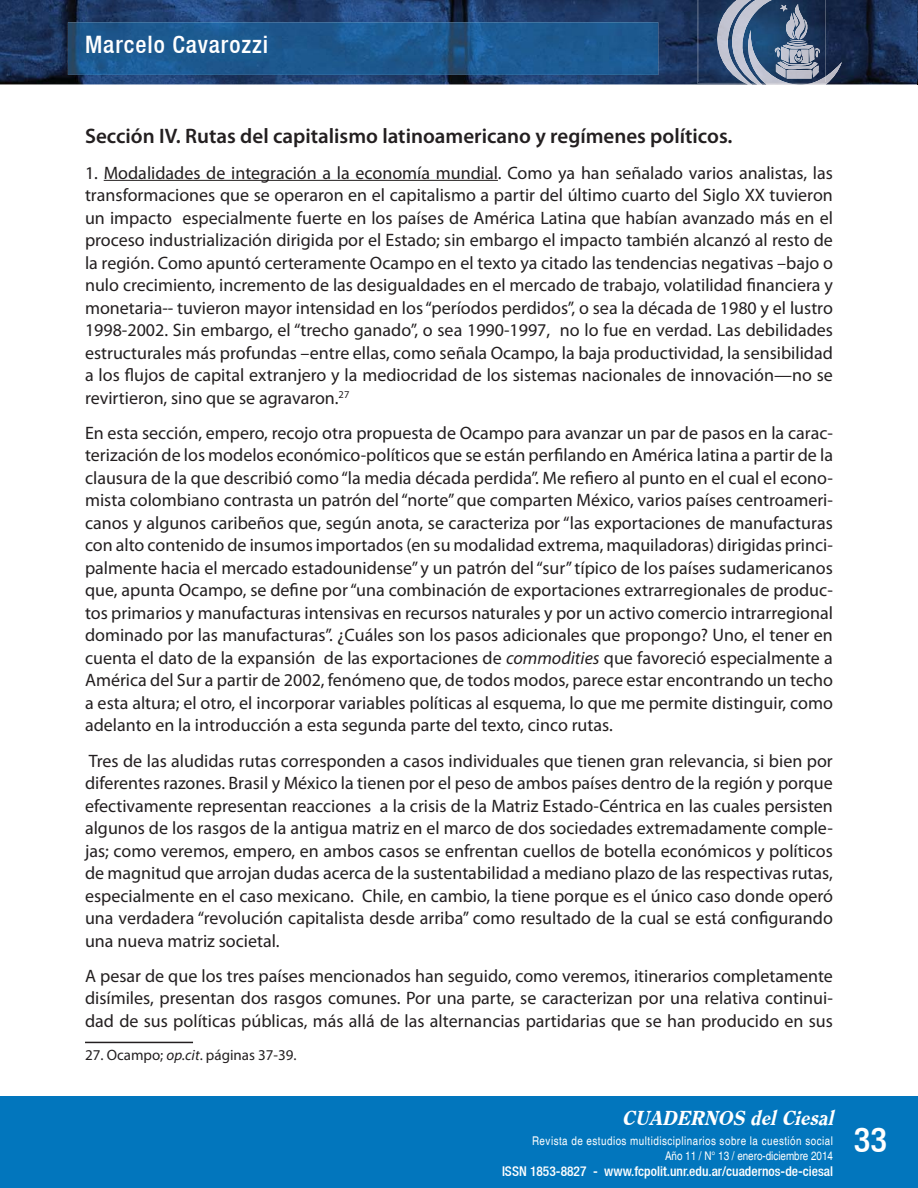
<style>
.page{position:relative;width:918px;height:1188px;background:#fff}
.page>*{position:absolute;margin:0;border:0;box-sizing:border-box;transform-origin:0 0}
.t1{font:500 condensed 34.5px "Helvetica Neue";color:#fff}
.t2{font:500 condensed 24px "Helvetica Neue";letter-spacing:.04em;color:#fff}
.t3{font:600 21px "Myriad Pro";color:#231f20}
.t4{font:italic 800 21px "Clearface";color:#fff}
.t5{font:18px/22.5px "Myriad Pro";color:#231f20;text-align:justify}
.t6{font:15px "Myriad Pro";color:#231f20}
.t7{font:500 condensed 13.5px "Helvetica Neue";color:#fff}
.t8{font:condensed 12px/15px "Helvetica";letter-spacing:.04em;color:#fff;text-align:right}
.s1{font-style:italic}
</style>
<div class="page">
<img style="left:0;top:0;width:917px;height:84px">
<img style="left:917px;top:0;width:1px;height:84px">
<div style="left:0;top:1096px;width:918px;height:92px;background:#0276bd"></div>
<img style="left:68px;top:22px;width:590px;height:53px">
<img style="left:697px;top:0;width:130px;height:84px">
<img style="left:713px;top:0;width:15px;height:82px">
<img style="left:737px;top:82px;width:14px;height:2px">
<img style="left:728px;top:0;width:25px;height:82px">
<img style="left:753px;top:0;width:19px;height:84px">
<img style="left:794px;top:4px;width:11px;height:26px">
<svg style="left:780px;top:5px;width:8px;height:7px"></svg>
<img style="left:793px;top:12px;width:8px;height:15px">
<img style="left:782px;top:13px;width:13px;height:17px">
<img style="left:800px;top:19px;width:10px;height:11px">
<svg style="left:746px;top:84px;width:80px;height:1px"></svg>
<img style="left:826px;top:62px;width:16px;height:22px">
<img style="left:744px;top:30px;width:82px;height:52px">
<img style="left:764px;top:75px;width:63px;height:9px">
<hr style="left:104px;top:180px;width:394px;height:1px;background:#231f20">
<hr style="left:85px;top:1042px;width:108px;height:1px;background:#231f20">
<h2 class="t2" style="left:85px;top:30px;width:185px">Marcelo Cavarozzi</h2>
<p class="t3" style="left:85px;top:128px;width:649px">Sección IV. Rutas del capitalismo latinoamericano y regímenes políticos.</p>
<p class="t5" style="left:85px;top:162px;width:750px">1. Modalidades de integración a la economía mundial. Como ya han señalado varios analistas, las transformaciones que se operaron en el capitalismo a partir del último cuarto del Siglo XX tuvieron un impacto especialmente fuerte en los países de América Latina que habían avanzado más en el proceso industrialización dirigida por el Estado; sin embargo el impacto también alcanzó al resto de la región. Como apuntó certeramente Ocampo en el texto ya citado las tendencias negativas –bajo o nulo crecimiento, incremento de las desigualdades en el mercado de trabajo, volatilidad financiera y monetaria-- tuvieron mayor intensidad en los “períodos perdidos”, o sea la década de 1980 y el lustro 1998-2002. Sin embargo, el “trecho ganado”, o sea 1990-1997, no lo fue en verdad. Las debilidades estructurales más profundas –entre ellas, como señala Ocampo, la baja productividad, la sensibilidad a los flujos de capital extranjero y la mediocridad de los sistemas nacionales de innovación—no se revirtieron, sino que se agravaron.<sup>27</sup></p>
<p class="t5" style="left:85px;top:423px;width:750px">En esta sección, empero, recojo otra propuesta de Ocampo para avanzar un par de pasos en la carac&shy;terización de los modelos económico-políticos que se están perfilando en América latina a partir de la clausura de la que describió como “la media década perdida”. Me refiero al punto en el cual el econo&shy;mista colombiano contrasta un patrón del “norte” que comparten México, varios países centroameri&shy;canos y algunos caribeños que, según anota, se caracteriza por “las exportaciones de manufacturas con alto contenido de insumos importados (en su modalidad extrema, maquiladoras) dirigidas princi&shy;palmente hacia el mercado estadounidense” y un patrón del “sur” típico de los países sudamericanos que, apunta Ocampo, se define por “una combinación de exportaciones extrarregionales de produc&shy;tos primarios y manufacturas intensivas en recursos naturales y por un activo comercio intrarregional dominado por las manufacturas”. ¿Cuáles son los pasos adicionales que propongo? Uno, el tener en cuenta el dato de la expansión de las exportaciones de <span class="s1">commodities</span> que favoreció especialmente a América del Sur a partir de 2002, fenómeno que, de todos modos, parece estar encontrando un techo a esta altura; el otro, el incorporar variables políticas al esquema, lo que me permite distinguir, como adelanto en la introducción a esta segunda parte del texto, cinco rutas.</p>
<p class="t5" style="left:85px;top:750px;width:750px">Tres de las aludidas rutas corresponden a casos individuales que tienen gran relevancia, si bien por diferentes razones. Brasil y México la tienen por el peso de ambos países dentro de la región y porque efectivamente representan reacciones a la crisis de la Matriz Estado-Céntrica en las cuales persisten algunos de los rasgos de la antigua matriz en el marco de dos sociedades extremadamente comple&shy;jas; como veremos, empero, en ambos casos se enfrentan cuellos de botella económicos y políticos de magnitud que arrojan dudas acerca de la sustentabilidad a mediano plazo de las respectivas rutas, especialmente en el caso mexicano. Chile, en cambio, la tiene porque es el único caso donde operó una verdadera “revolución capitalista desde arriba” como resultado de la cual se está configurando una nueva matriz societal.</p>
<p class="t5" style="left:85px;top:966px;width:750px">A pesar de que los tres países mencionados han seguido, como veremos, itinerarios completamente disímiles, presentan dos rasgos comunes. Por una parte, se caracterizan por una relativa continui&shy;dad de sus políticas públicas, más allá de las alternancias partidarias que se han producido en sus</p>
<p class="t6" style="left:85px;top:1050px;width:213px">27. Ocampo; <span class="s1">op.cit</span>. páginas 37-39.</p>
<p class="t4" style="left:622px;top:1110px;width:217px">CUADERNOS del Ciesal</p>
<p class="t8" style="left:532px;top:1133px;width:302px">Revista de estudios multidisciplinarios sobre la cuestión social<br>Año 11 / N° 13 / enero-diciembre 2014</p>
<p class="t7" style="left:502px;top:1163px;width:333px">ISSN 1853-8827 - www.fcpolit.unr.edu.ar/cuadernos-de-ciesal</p>
<h1 class="t1" style="left:854px;top:1119px;width:35px">33</h1>
</div>
